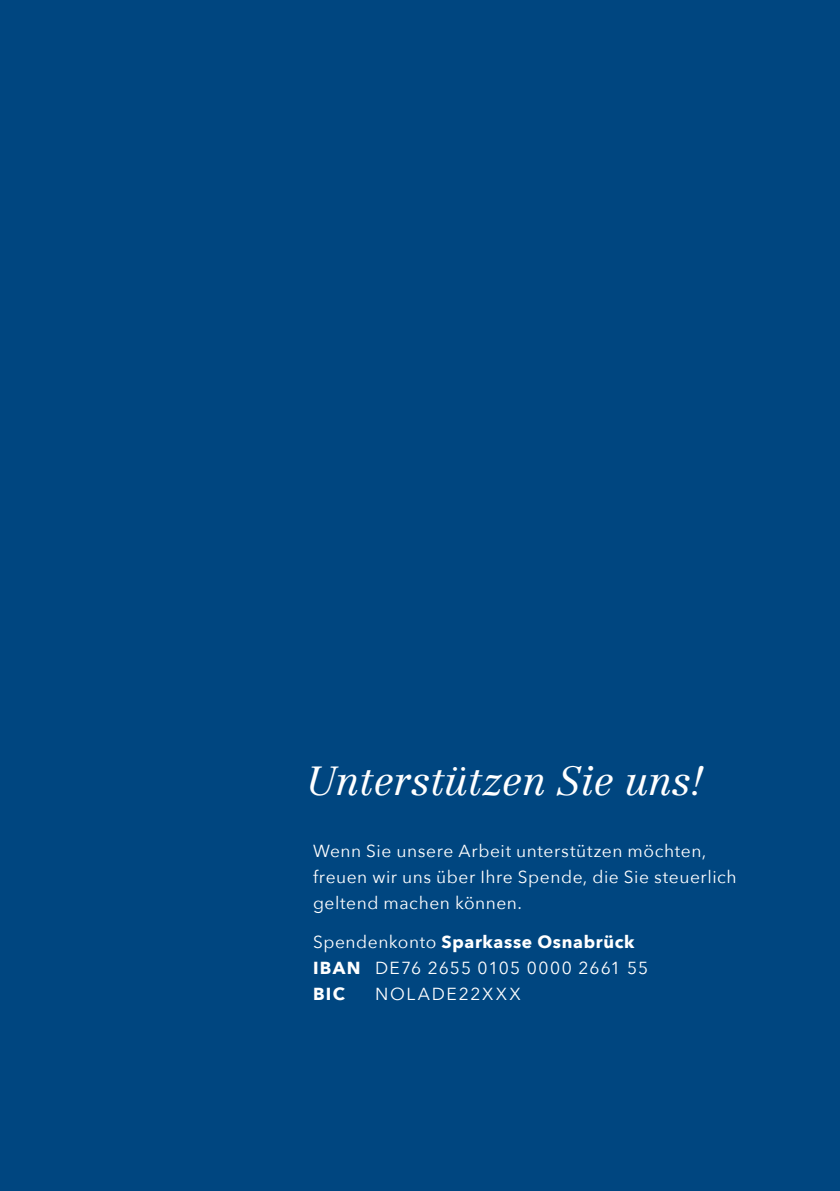
<style>
.page{position:relative;width:840px;height:1191px;background:#fff}
.page>*{position:absolute;margin:0;border:0;box-sizing:border-box;transform-origin:0 0}
.t1{font:italic 300 40px "Centennial LT Std";letter-spacing:-.01em;color:#fff}
.t2{font:17.4px/26px "Avenir Next";letter-spacing:.03em;color:#fff}
.t3{font:17.4px/26px "Avenir Next";letter-spacing:.06em;color:#fff}
.t4{font:17.4px "Avenir Next";letter-spacing:.1em;color:#fff}
.s1{font-weight:700}
</style>
<div class="page">
<div style="left:0;top:0;width:839px;height:1191px;background:#004680"></div>
<h1 class="t1" style="left:307px;top:757px;width:398px">Unterstützen Sie uns!</h1>
<p class="t2" style="left:313px;top:837px;width:425px">Wenn Sie unsere Arbeit unterstützen möchten, freuen wir uns über Ihre Spende, die Sie steuerlich geltend machen können.</p>
<p class="t3" style="left:313px;top:928px;width:336px">Spendenkonto <span class="s1">Sparkasse Osnabrück<br>IBAN</span> DE76 2655 0105 0000 2661 55<br><span class="s1">BIC</span></p>
<p class="t4" style="left:375px;top:979px;width:147px">NOLADE22XXX</p>
</div>
